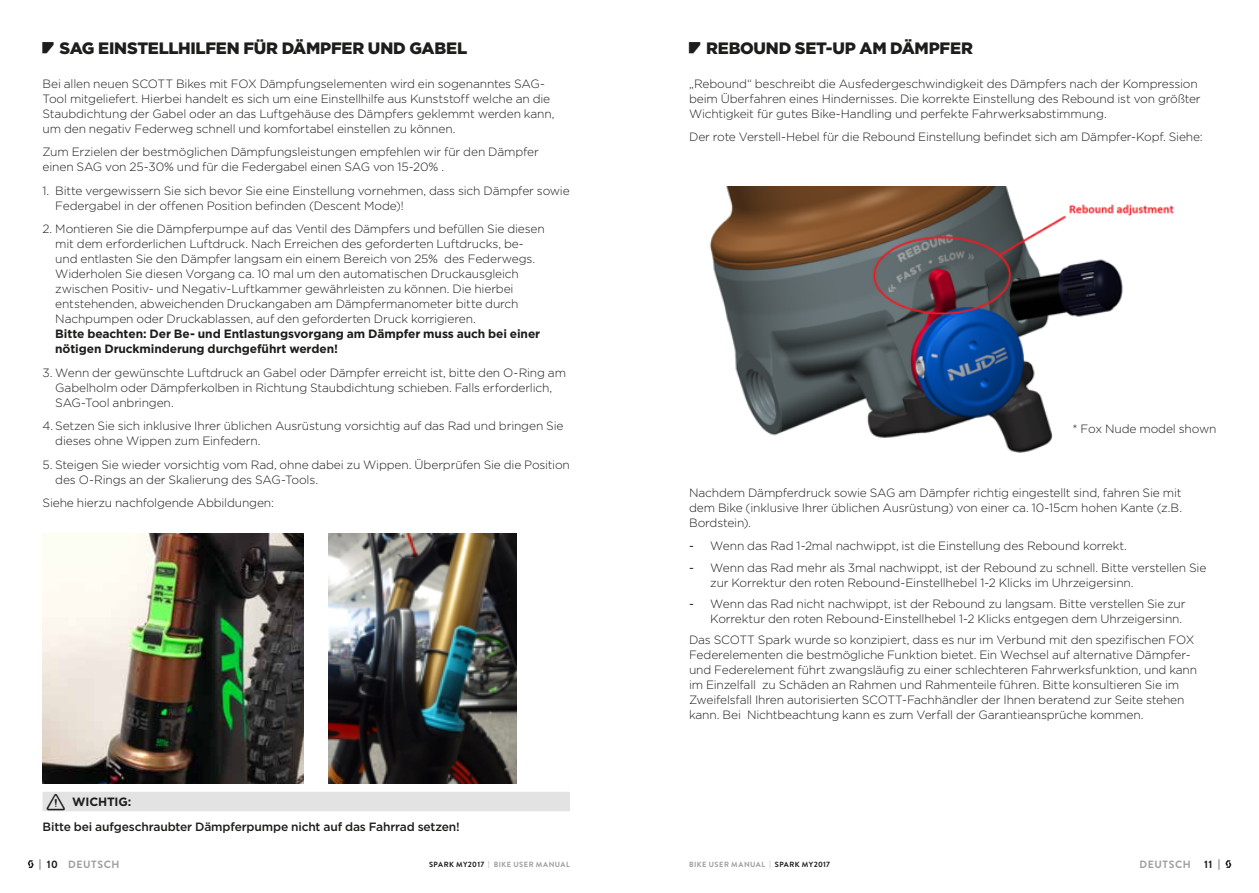
<style>
.page{position:relative;width:1259px;height:893px;background:#fff}
.page>*{position:absolute;margin:0;border:0;box-sizing:border-box;transform-origin:0 0}
.t1{font:900 16.5px "Gotham";letter-spacing:-.015em;color:#1d1d1b}
.t2{font:300 12px/15px "Gotham";letter-spacing:-.015em;color:#1d1d1b}
.t3{font:700 12px/15px "Gotham";letter-spacing:-.01em;color:#1d1d1b}
.t4{font:500 12px/24.8px "Gotham";letter-spacing:-.01em;color:#1d1d1b}
.t5{font:700 10.5px "Brandon Text";letter-spacing:.06em;color:#9d9d9c}
.t6{font:700 10.5px "Brandon Text";color:#1d1d1b}
.t7{font:700 7.5px "Brandon Text";letter-spacing:.065em;color:#9d9d9c}
.s1{font-family:"manual Point";font-weight:400;font-size:27px}
.s2{font-family:"Warning";font-weight:400;font-size:30px}
.s3{font-weight:700}
.s4{font-weight:400}
.s5{color:#1d1d1b}
</style>
<div class="page">
<img style="left:43px;top:533px;width:260px;height:250px">
<img style="left:329px;top:533px;width:188px;height:250px">
<img style="left:709px;top:186px;width:465px;height:267px">
<div style="left:43px;top:792px;width:527px;height:19px;background:#e3e3e3"></div>
<svg style="left:1225px;top:860px;width:6px;height:8px"></svg>
<svg style="left:28px;top:860px;width:6px;height:8px"></svg>
<h1 class="t1" style="left:43px;top:37px;width:426px"><span class="s1">•</span>SAG EINSTELLHILFEN FÜR DÄMPFER UND GABEL</h1>
<p class="t2" style="left:43px;top:76px;width:513px">Bei allen neuen SCOTT Bikes mit FOX Dämpfungselementen wird ein sogenanntes SAG-Tool mitgeliefert. Hierbei handelt es sich um eine Einstellhilfe aus Kunststoff welche an die Staubdichtung der Gabel oder an das Luftgehäuse des Dämpfers geklemmt werden kann, um den negativ Federweg schnell und komfortabel einstellen zu können.</p>
<p class="t2" style="left:43px;top:144px;width:498px">Zum Erzielen der bestmöglichen Dämpfungsleistungen empfehlen wir für den Dämpfer einen SAG von 25-30% und für die Federgabel einen SAG von 15-20% .</p>
<p class="t2" style="left:55px;top:183px;width:516px;text-indent:-13px">1. Bitte vergewissern Sie sich bevor Sie eine Einstellung vornehmen, dass sich Dämpfer sowie<br>Federgabel in der offenen Position befinden (Descent Mode)!</p>
<p class="t2" style="left:55px;top:221px;width:491px;text-indent:-13px">2. Montieren Sie die Dämpferpumpe auf das Ventil des Dämpfers und befüllen Sie diesen mit dem erforderlichen Luftdruck. Nach Erreichen des geforderten Luftdrucks, be&shy;und entlasten Sie den Dämpfer langsam ein einem Bereich von 25% des Federwegs.<br>Widerholen Sie diesen Vorgang ca. 10 mal um den automatischen Druckausgleich zwischen Positiv- und Negativ-Luftkammer gewährleisten zu können. Die hierbei entstehenden, abweichenden Druckangaben am Dämpfermanometer bitte durch Nachpumpen oder Druckablassen, auf den geforderten Druck korrigieren.</p>
<p class="t3" style="left:55px;top:326px;width:486px">Bitte beachten: Der Be- und Entlastungsvorgang am Dämpfer muss auch bei einer nötigen Druckminderung durchgeführt werden!</p>
<p class="t2" style="left:55px;top:365px;width:512px;text-indent:-13px">3. Wenn der gewünschte Luftdruck an Gabel oder Dämpfer erreicht ist, bitte den O-Ring am<br>Gabelholm oder Dämpferkolben in Richtung Staubdichtung schieben. Falls erforderlich,<br>SAG-Tool anbringen.</p>
<p class="t2" style="left:55px;top:418px;width:510px;text-indent:-13px">4. Setzen Sie sich inklusive Ihrer üblichen Ausrüstung vorsichtig auf das Rad und bringen Sie dieses ohne Wippen zum Einfedern.</p>
<p class="t2" style="left:55px;top:457px;width:516px;text-indent:-13px">5. Steigen Sie wieder vorsichtig vom Rad, ohne dabei zu Wippen. Überprüfen Sie die Position des O-Rings an der Skalierung des SAG-Tools.</p>
<p class="t2" style="left:43px;top:495px;width:233px">Siehe hierzu nachfolgende Abbildungen:</p>
<p class="t4" style="left:43px;top:789px;width:419px;text-indent:4px"><span class="s2">•</span> <span class="s3">WICHTIG:<br></span>Bitte bei aufgeschraubter Dämpferpumpe nicht auf das Fahrrad setzen!</p>
<h1 class="t1" style="left:689px;top:37px;width:285px"><span class="s1">•</span>REBOUND SET-UP AM DÄMPFER</h1>
<p class="t2" style="left:689px;top:76px;width:513px">„Rebound“ beschreibt die Ausfedergeschwindigkeit des Dämpfers nach der Kompression beim Überfahren eines Hindernisses. Die korrekte Einstellung des Rebound ist von größter<br>Wichtigkeit für gutes Bike-Handling und perfekte Fahrwerksabstimmung.</p>
<p class="t2" style="left:689px;top:129px;width:515px">Der rote Verstell-Hebel für die Rebound Einstellung befindet sich am Dämpfer-Kopf. Siehe:</p>
<p class="t2" style="left:1072px;top:421px;width:145px">* Fox Nude model shown</p>
<p class="t2" style="left:689px;top:485px;width:494px;text-align:justify">Nachdem Dämpferdruck sowie SAG am Dämpfer richtig eingestellt sind, fahren Sie mit dem Bike (inklusive Ihrer üblichen Ausrüstung) von einer ca. 10-15cm hohen Kante (z.B.<br>Bordstein).</p>
<p class="t2" style="left:689px;top:538px;width:439px"><span class="s4">-</span> Wenn das Rad 1-2mal nachwippt, ist die Einstellung des Rebound korrekt.</p>
<p class="t2" style="left:710px;top:560px;width:497px;text-indent:-21px"><span class="s4">-</span> Wenn das Rad mehr als 3mal nachwippt, ist der Rebound zu schnell. Bitte verstellen Sie zur Korrektur den roten Rebound-Einstellhebel 1-2 Klicks im Uhrzeigersinn.</p>
<p class="t2" style="left:689px;top:596px;width:498px;text-align:right"><span class="s4">-</span> Wenn das Rad nicht nachwippt, ist der Rebound zu langsam. Bitte verstellen Sie zur<br>Korrektur den roten Rebound-Einstellhebel 1-2 Klicks entgegen dem Uhrzeigersinn.</p>
<p class="t2" style="left:689px;top:632px;width:509px">Das SCOTT Spark wurde so konzipiert, dass es nur im Verbund mit den spezifischen FOX Federelementen die bestmögliche Funktion bietet. Ein Wechsel auf alternative Dämpfer&shy;und Federelement führt zwangsläufig zu einer schlechteren Fahrwerksfunktion, und kann im Einzelfall zu Schäden an Rahmen und Rahmenteile führen. Bitte konsultieren Sie im Zweifelsfall Ihren autorisierten SCOTT-Fachhändler der Ihnen beratend zur Seite stehen kann. Bei Nichtbeachtung kann es zum Verfall der Garantieansprüche kommen.</p>
<p class="t6" style="left:39px;top:857px;width:20px">| 10</p>
<p class="t7" style="left:429px;top:859px;width:142px"><span class="s5">SPARK MY2017</span> | BIKE USER MANUAL</p>
<p class="t7" style="left:689px;top:859px;width:142px">BIKE USER MANUAL | <span class="s5">SPARK MY2017</span></p>
<p class="t6" style="left:1204px;top:857px;width:17px">11 |</p>
<p class="t5" style="left:68px;top:857px;width:53px">DEUTSCH</p>
<p class="t5" style="left:1139px;top:857px;width:53px">DEUTSCH</p>
</div>
